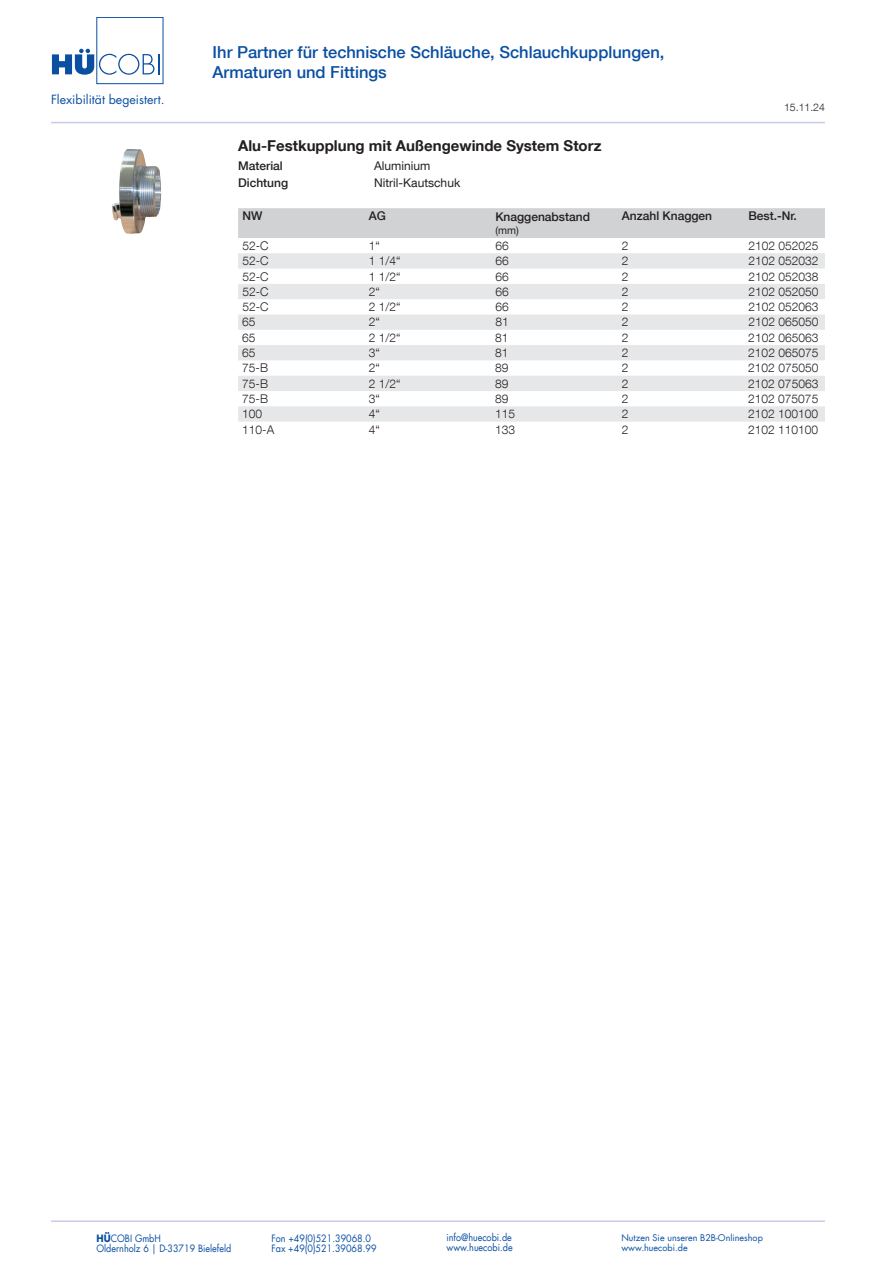
<style>
.page{position:relative;width:893px;height:1263px;background:#fff}
.page>*{position:absolute;margin:0;border:0;box-sizing:border-box;transform-origin:0 0}
.t1{font:500 16.5px/19.8px "Helvetica Neue LT Com";color:#0a4fa2}
.t2{font:700 15px "Helvetica Neue LT Com";color:#231f20}
.t3{font:12.3px "Futura LT";color:#0a4fa2}
.t4{font:300 12px "Helvetica Neue LT Com";color:#231f20}
.t5{font:500 12px "Helvetica Neue LT Com";color:#231f20}
.t6{font:12px "Helvetica Neue LT Com";color:#231f20}
.t7{font:300 10.5px "Helvetica Neue LT Com";color:#231f20}
.t8{font:10.5px "Helvetica Neue LT Com";color:#231f20}
.t9{font:9.9px "Futura LT";color:#0a4fa2;scale:.91 1}
.t10{font:9px "Futura LT";color:#0a4fa2}
.s1{font-weight:700}
</style>
<div class="page">
<hr style="left:51px;top:122px;width:774px;height:1px;background:#c7cbe6">
<hr style="left:51px;top:1220px;width:774px;height:2px;background:#c7cbe6">
<div style="left:96px;top:17px;width:67px;height:67px;border:1px solid #0a4fa2"></div>
<svg style="left:52px;top:49px;width:108px;height:26px"></svg>
<div style="left:238px;top:208px;width:587px;height:30px;background:#d1d2d4"></div>
<svg style="left:238px;top:253px;width:587px;height:169px;fill:#e6e7e9"></svg>
<img style="left:112px;top:149px;width:49px;height:85px">
<p class="t3" style="left:51px;top:91px;width:115px">Flexibilität begeistert.</p>
<h1 class="t1" style="left:213px;top:42px;width:453px">Ihr Partner für technische Schläuche, Schlauchkupplungen,<br>Armaturen und Fittings</h1>
<p class="t7" style="left:784px;top:101px;width:42px">15.11.24</p>
<p class="t2" style="left:238px;top:136px;width:365px">Alu-Festkupplung mit Außengewinde System Storz</p>
<p class="t5" style="left:238px;top:158px;width:46px">Material</p>
<p class="t6" style="left:374px;top:158px;width:58px">Aluminium</p>
<p class="t5" style="left:238px;top:175px;width:52px">Dichtung</p>
<p class="t6" style="left:374px;top:175px;width:88px">Nitril-Kautschuk</p>
<p class="t5" style="left:242px;top:209px;width:21px">NW</p>
<p class="t5" style="left:369px;top:209px;width:19px">AG</p>
<p class="t5" style="left:495px;top:210px;width:96px">Knaggenabstand</p>
<p class="t8" style="left:495px;top:223px;width:25px">(mm)</p>
<p class="t5" style="left:622px;top:209px;width:92px">Anzahl Knaggen</p>
<p class="t5" style="left:748px;top:209px;width:50px">Best.-Nr.</p>
<p class="t4" style="left:242px;top:238px;width:28px">52-C</p>
<p class="t4" style="left:369px;top:238px;width:13px">1“</p>
<p class="t4" style="left:495px;top:238px;width:15px">66</p>
<p class="t4" style="left:622px;top:238px;width:8px">2</p>
<p class="t4" style="left:748px;top:238px;width:72px">2102 052025</p>
<p class="t4" style="left:242px;top:254px;width:28px">52-C</p>
<p class="t4" style="left:369px;top:254px;width:33px">1 1/4“</p>
<p class="t4" style="left:495px;top:254px;width:15px">66</p>
<p class="t4" style="left:622px;top:254px;width:8px">2</p>
<p class="t4" style="left:748px;top:254px;width:72px">2102 052032</p>
<p class="t4" style="left:242px;top:269px;width:28px">52-C</p>
<p class="t4" style="left:369px;top:269px;width:33px">1 1/2“</p>
<p class="t4" style="left:495px;top:269px;width:15px">66</p>
<p class="t4" style="left:622px;top:269px;width:8px">2</p>
<p class="t4" style="left:748px;top:269px;width:72px">2102 052038</p>
<p class="t4" style="left:242px;top:284px;width:28px">52-C</p>
<p class="t4" style="left:369px;top:284px;width:13px">2“</p>
<p class="t4" style="left:495px;top:284px;width:15px">66</p>
<p class="t4" style="left:622px;top:284px;width:8px">2</p>
<p class="t4" style="left:748px;top:284px;width:72px">2102 052050</p>
<p class="t4" style="left:242px;top:300px;width:28px">52-C</p>
<p class="t4" style="left:369px;top:300px;width:33px">2 1/2“</p>
<p class="t4" style="left:495px;top:300px;width:15px">66</p>
<p class="t4" style="left:622px;top:300px;width:8px">2</p>
<p class="t4" style="left:748px;top:300px;width:72px">2102 052063</p>
<p class="t4" style="left:242px;top:315px;width:15px">65</p>
<p class="t4" style="left:369px;top:315px;width:13px">2“</p>
<p class="t4" style="left:495px;top:315px;width:15px">81</p>
<p class="t4" style="left:622px;top:315px;width:8px">2</p>
<p class="t4" style="left:748px;top:315px;width:72px">2102 065050</p>
<p class="t4" style="left:242px;top:330px;width:15px">65</p>
<p class="t4" style="left:369px;top:330px;width:33px">2 1/2“</p>
<p class="t4" style="left:495px;top:330px;width:15px">81</p>
<p class="t4" style="left:622px;top:330px;width:8px">2</p>
<p class="t4" style="left:748px;top:330px;width:72px">2102 065063</p>
<p class="t4" style="left:242px;top:345px;width:15px">65</p>
<p class="t4" style="left:369px;top:345px;width:13px">3“</p>
<p class="t4" style="left:495px;top:345px;width:15px">81</p>
<p class="t4" style="left:622px;top:345px;width:8px">2</p>
<p class="t4" style="left:748px;top:345px;width:72px">2102 065075</p>
<p class="t4" style="left:242px;top:361px;width:27px">75-B</p>
<p class="t4" style="left:369px;top:361px;width:13px">2“</p>
<p class="t4" style="left:495px;top:361px;width:15px">89</p>
<p class="t4" style="left:622px;top:361px;width:8px">2</p>
<p class="t4" style="left:748px;top:361px;width:72px">2102 075050</p>
<p class="t4" style="left:242px;top:376px;width:27px">75-B</p>
<p class="t4" style="left:369px;top:376px;width:33px">2 1/2“</p>
<p class="t4" style="left:495px;top:376px;width:15px">89</p>
<p class="t4" style="left:622px;top:376px;width:8px">2</p>
<p class="t4" style="left:748px;top:376px;width:72px">2102 075063</p>
<p class="t4" style="left:242px;top:391px;width:27px">75-B</p>
<p class="t4" style="left:369px;top:391px;width:13px">3“</p>
<p class="t4" style="left:495px;top:391px;width:15px">89</p>
<p class="t4" style="left:622px;top:391px;width:8px">2</p>
<p class="t4" style="left:748px;top:391px;width:72px">2102 075075</p>
<p class="t4" style="left:242px;top:407px;width:22px">100</p>
<p class="t4" style="left:369px;top:407px;width:13px">4“</p>
<p class="t4" style="left:495px;top:407px;width:22px">115</p>
<p class="t4" style="left:622px;top:407px;width:8px">2</p>
<p class="t4" style="left:748px;top:407px;width:72px">2102 100100</p>
<p class="t4" style="left:242px;top:422px;width:34px">110-A</p>
<p class="t4" style="left:369px;top:422px;width:13px">4“</p>
<p class="t4" style="left:495px;top:422px;width:22px">133</p>
<p class="t4" style="left:622px;top:422px;width:8px">2</p>
<p class="t4" style="left:748px;top:422px;width:72px">2102 110100</p>
<p class="t9" style="left:97px;top:1232px;width:72px"><span class="s1">HÜ</span>COBI GmbH</p>
<p class="t9" style="left:271px;top:1232px;width:111px">Fon +49(0)521.39068.0</p>
<p class="t9" style="left:446px;top:1231px;width:73px">info@huecobi.de</p>
<p class="t10" style="left:621px;top:1231px;width:143px">Nutzen Sie unseren B2B-Onlineshop</p>
<p class="t9" style="left:97px;top:1242px;width:150px">Oldernholz 6 | D-33719 Bielefeld</p>
<p class="t9" style="left:271px;top:1242px;width:117px">Fax +49(0)521.39068.99</p>
<p class="t9" style="left:446px;top:1241px;width:74px">www.huecobi.de</p>
<p class="t10" style="left:621px;top:1242px;width:68px">www.huecobi.de</p>
</div>
